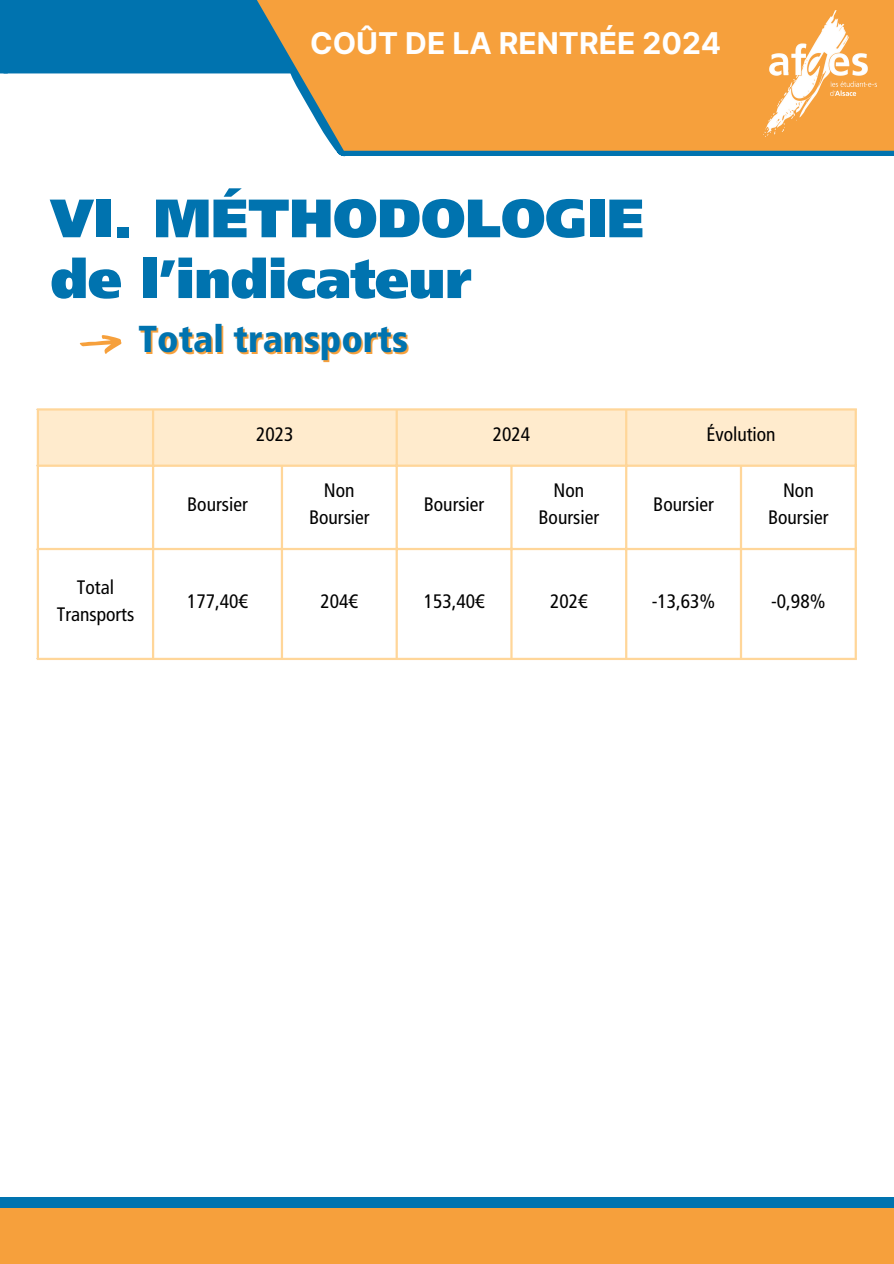
<style>
.page{position:relative;width:894px;height:1264px;background:#fff}
.page>*{position:absolute;margin:0;border:0;box-sizing:border-box;transform-origin:0 0}
.t1{font:900 54px/60.8px "Frutiger LT Std";color:#0073af}
.t2{font:900 condensed 37.5px "Frutiger LT Std";color:#0073af}
.t3{font:700 30px "Inter";color:#fff}
.t4{font:condensed 19.5px/27px "Frutiger LT Std";color:#000;text-align:center}
</style>
<div class="page">
<div style="left:0;top:1207px;width:893px;height:56px;background:#f6a03c"></div>
<div style="left:0;top:1196px;width:893px;height:11px;background:#0073af"></div>
<div style="left:0;top:0;width:503px;height:73px;background:#0073af"></div>
<div style="left:342px;top:145px;width:551px;height:11px;background:#0073af"></div>
<svg style="left:241px;top:0;width:652px;height:151px;fill:#f6a03c"></svg>
<img style="left:763px;top:10px;width:113px;height:126px">
<svg style="left:80px;top:335px;width:41px;height:19px"></svg>
<div style="left:39px;top:410px;width:815px;height:54px;background:#ffebcd"></div>
<hr style="left:37px;top:410px;width:2px;height:247px;background:#ffd699">
<hr style="left:152px;top:410px;width:2px;height:247px;background:#ffd699">
<hr style="left:281px;top:467px;width:2px;height:190px;background:#ffd699">
<hr style="left:395px;top:410px;width:3px;height:247px;background:#ffd699">
<hr style="left:510px;top:467px;width:2px;height:190px;background:#ffd699">
<hr style="left:625px;top:410px;width:2px;height:247px;background:#ffd699">
<hr style="left:739px;top:467px;width:3px;height:190px;background:#ffd699">
<hr style="left:854px;top:410px;width:2px;height:247px;background:#ffd699">
<hr style="left:37px;top:408px;width:819px;height:2px;background:#ffd699">
<hr style="left:37px;top:464px;width:819px;height:3px;background:#ffd699">
<hr style="left:37px;top:548px;width:819px;height:2px;background:#ffd699">
<hr style="left:37px;top:657px;width:819px;height:3px;background:#ffd699">
<p class="t3" style="left:310px;top:25px;width:412px">COÛT DE LA RENTRÉE 2024</p>
<h1 class="t1" style="left:50px;top:193px;width:595px">VI. MÉTHODOLOGIE de l’indicateur</h1>
<p class="t2" style="left:138px;top:324px;width:271px">Total transports</p>
<p class="t4" style="left:57px;top:575px;width:79px">Total<br>Transports</p>
<h2 class="t4" style="left:256px;top:422px;width:39px">2023</h2>
<p class="t4" style="left:492px;top:422px;width:39px">2024</p>
<p class="t4" style="left:706px;top:422px;width:71px">Évolution</p>
<p class="t4" style="left:187px;top:492px;width:62px">Boursier</p>
<p class="t4" style="left:309px;top:479px;width:62px">Non<br>Boursier</p>
<p class="t4" style="left:423px;top:492px;width:62px">Boursier</p>
<p class="t4" style="left:538px;top:479px;width:62px">Non<br>Boursier</p>
<p class="t4" style="left:653px;top:492px;width:62px">Boursier</p>
<p class="t4" style="left:767px;top:479px;width:62px">Non<br>Boursier</p>
<p class="t4" style="left:187px;top:589px;width:62px">177,40€</p>
<p class="t4" style="left:320px;top:589px;width:39px">204€</p>
<p class="t4" style="left:423px;top:589px;width:62px">153,40€</p>
<p class="t4" style="left:550px;top:589px;width:39px">202€</p>
<p class="t4" style="left:651px;top:589px;width:65px">-13,63%</p>
<p class="t4" style="left:771px;top:589px;width:56px">-0,98%</p>
</div>
